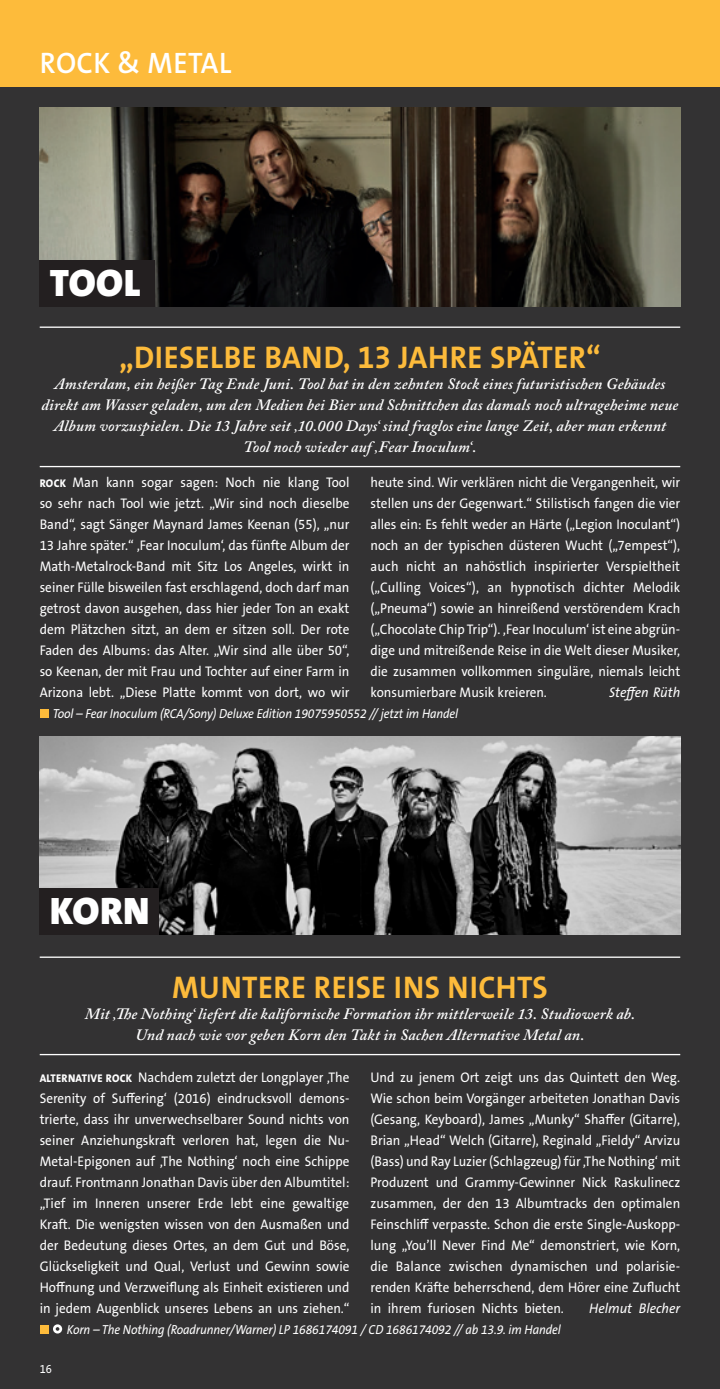
<style>
.page{position:relative;width:720px;height:1389px;background:#fff}
.page>*{position:absolute;margin:0;border:0;box-sizing:border-box;transform-origin:0 0}
.t1{font:900 38.5px "The Sans B Plus W9";letter-spacing:.015em;color:#fff}
.t2{font:700 31.5px "The Sans B Plus W7";letter-spacing:.015em;color:#fdbb3b;scale:.96 1}
.t3{font:600 29.75px "The Sans B Plus W6";letter-spacing:.015em;color:#fff;scale:.96 1}
.t4{font:italic 600 15.75px/21px "Adobe Caslon Pro";letter-spacing:.01em;color:#fff;text-align:center}
.t5{font:14px/21px "The Sans B Plus W5 Plain";color:#fff;text-align:justify;scale:.94 1}
.t6{font:italic 14px "The Sans B Plus W5 Plain";color:#fff;scale:.96 1}
.t7{font:italic 13.12px "The Sans B Plus W5 Plain";letter-spacing:-.01em;color:#fff;scale:.92 1}
.s1{font-family:"The Sans B Plus W8";font-weight:800;font-size:11.2px}
</style>
<div class="page">
<div style="left:0;top:0;width:719px;height:1389px;background:#333233"></div>
<div style="left:0;top:0;width:719px;height:87px;background:#fdbb3b"></div>
<img style="left:40px;top:108px;width:640px;height:199px">
<hr style="left:40px;top:327px;width:640px;height:1px;background:#fff">
<hr style="left:40px;top:466px;width:640px;height:1px;background:#fff">
<div style="left:40px;top:261px;width:115px;height:46px;background:#231f20"></div>
<div style="left:40px;top:709px;width:9px;height:9px;background:#fdbb3b"></div>
<img style="left:40px;top:736px;width:640px;height:199px">
<hr style="left:40px;top:957px;width:640px;height:1px;background:#fff">
<hr style="left:40px;top:1054px;width:640px;height:1px;background:#fff">
<div style="left:40px;top:889px;width:119px;height:46px;background:#231f20"></div>
<div style="left:40px;top:1325px;width:9px;height:9px;background:#fdbb3b"></div>
<svg style="left:53px;top:1324px;width:9px;height:10px"></svg>
<h3 class="t3" style="left:40px;top:44px;width:201px">ROCK &amp; METAL</h3>
<h3 class="t3" style="left:40px;top:44px;width:157px">NEUHEITEN</h3>
<h1 class="t1" style="left:50px;top:258px;width:92px">TOOL</h1>
<h2 class="t2" style="left:119px;top:337px;width:503px">„DIESELBE BAND, 13 JAHRE SPÄTER“</h2>
<p class="t4" style="left:42px;top:373px;width:638px">Amsterdam, ein heißer Tag Ende Juni. Tool hat in den zehnten Stock eines futuristischen Gebäudes direkt am Wasser geladen, um den Medien bei Bier und Schnittchen das damals noch ultrageheime neue Album vorzuspielen. Die 13 Jahre seit ‚10.000 Days‘ sind fraglos eine lange Zeit, aber man erkennt Tool noch wieder auf ‚Fear Inoculum‘.</p>
<p class="t5" style="left:40px;top:471px;width:331px"><span class="s1">ROCK</span> Man kann sogar sagen: Noch nie klang Tool so sehr nach Tool wie jetzt. „Wir sind noch dieselbe Band“, sagt Sänger Maynard James Keenan (55), „nur 13 Jahre später.“ ‚Fear Inoculum‘, das fünfte Album der Math-Metalrock-Band mit Sitz Los Angeles, wirkt in seiner Fülle bisweilen fast erschlagend, doch darf man getrost davon ausgehen, dass hier jeder Ton an exakt dem Plätzchen sitzt, an dem er sitzen soll. Der rote Faden des Albums: das Alter. „Wir sind alle über 50“, so Keenan, der mit Frau und Tochter auf einer Farm in Arizona lebt. „Diese Platte kommt von dort, wo wir</p>
<p class="t5" style="left:370px;top:471px;width:331px">heute sind. Wir verklären nicht die Vergangenheit, wir stellen uns der Gegenwart.“ Stilistisch fangen die vier alles ein: Es fehlt weder an Härte („Legion Inoculant“) noch an der typischen düsteren Wucht („7empest“), auch nicht an nahöstlich inspirierter Verspieltheit („Culling Voices“), an hypnotisch dichter Melodik („Pneuma“) sowie an hinreißend verstörendem Krach („Chocolate Chip Trip“). ‚Fear Inoculum‘ ist eine abgrün&shy;dige und mitreißende Reise in die Welt dieser Musiker, die zusammen vollkommen singuläre, niemals leicht konsumierbare Musik kreieren.</p>
<p class="t6" style="left:608px;top:683px;width:76px">Steffen Rüth</p>
<p class="t7" style="left:53px;top:705px;width:442px">Tool – Fear Inoculum (RCA/Sony) Deluxe Edition 19075950552 // jetzt im Handel</p>
<h1 class="t1" style="left:50px;top:887px;width:101px">KORN</h1>
<h2 class="t2" style="left:172px;top:967px;width:392px">MUNTERE REISE INS NICHTS</h2>
<p class="t4" style="left:85px;top:1003px;width:551px">Mit ‚The Nothing‘ liefert die kalifornische Formation ihr mittlerweile 13. Studiowerk ab.<br>Und nach wie vor geben Korn den Takt in Sachen Alternative Metal an.</p>
<p class="t5" style="left:40px;top:1066px;width:331px"><span class="s1">ALTERNATIVE ROCK</span> Nachdem zuletzt der Longplayer ‚The Serenity of Suffering‘ (2016) eindrucksvoll demons&shy;trierte, dass ihr unverwechselbarer Sound nichts von seiner Anziehungskraft verloren hat, legen die Nu-Metal-Epigonen auf ‚The Nothing‘ noch eine Schippe drauf. Frontmann Jonathan Davis über den Albumtitel: „Tief im Inneren unserer Erde lebt eine gewaltige Kraft. Die wenigsten wissen von den Ausmaßen und der Bedeutung dieses Ortes, an dem Gut und Böse, Glückseligkeit und Qual, Verlust und Gewinn sowie Hoffnung und Verzweiflung als Einheit existieren und in jedem Augenblick unseres Lebens an uns ziehen.“</p>
<p class="t5" style="left:370px;top:1066px;width:331px">Und zu jenem Ort zeigt uns das Quintett den Weg.<br>Wie schon beim Vorgänger arbeiteten Jonathan Davis (Gesang, Keyboard), James „Munky“ Shaffer (Gitarre), Brian „Head“ Welch (Gitarre), Reginald „Fieldy“ Arvizu (Bass) und Ray Luzier (Schlagzeug) für ‚The Nothing‘ mit Produzent und Grammy-Gewinner Nick Raskulinecz zusammen, der den 13 Albumtracks den optimalen Feinschliff verpasste. Schon die erste Single-Auskopp&shy;lung „You’ll Never Find Me“ demonstriert, wie Korn, die Balance zwischen dynamischen und polarisie&shy;renden Kräfte beherrschend, dem Hörer eine Zuflucht in ihrem furiosen Nichts bieten.</p>
<p class="t6" style="left:589px;top:1299px;width:96px">Helmut Blecher</p>
<p class="t7" style="left:67px;top:1321px;width:538px">Korn – The Nothing (Roadrunner/Warner) LP 1686174091 / CD 1686174092 // ab 13.9. im Handel</p>
</div>
